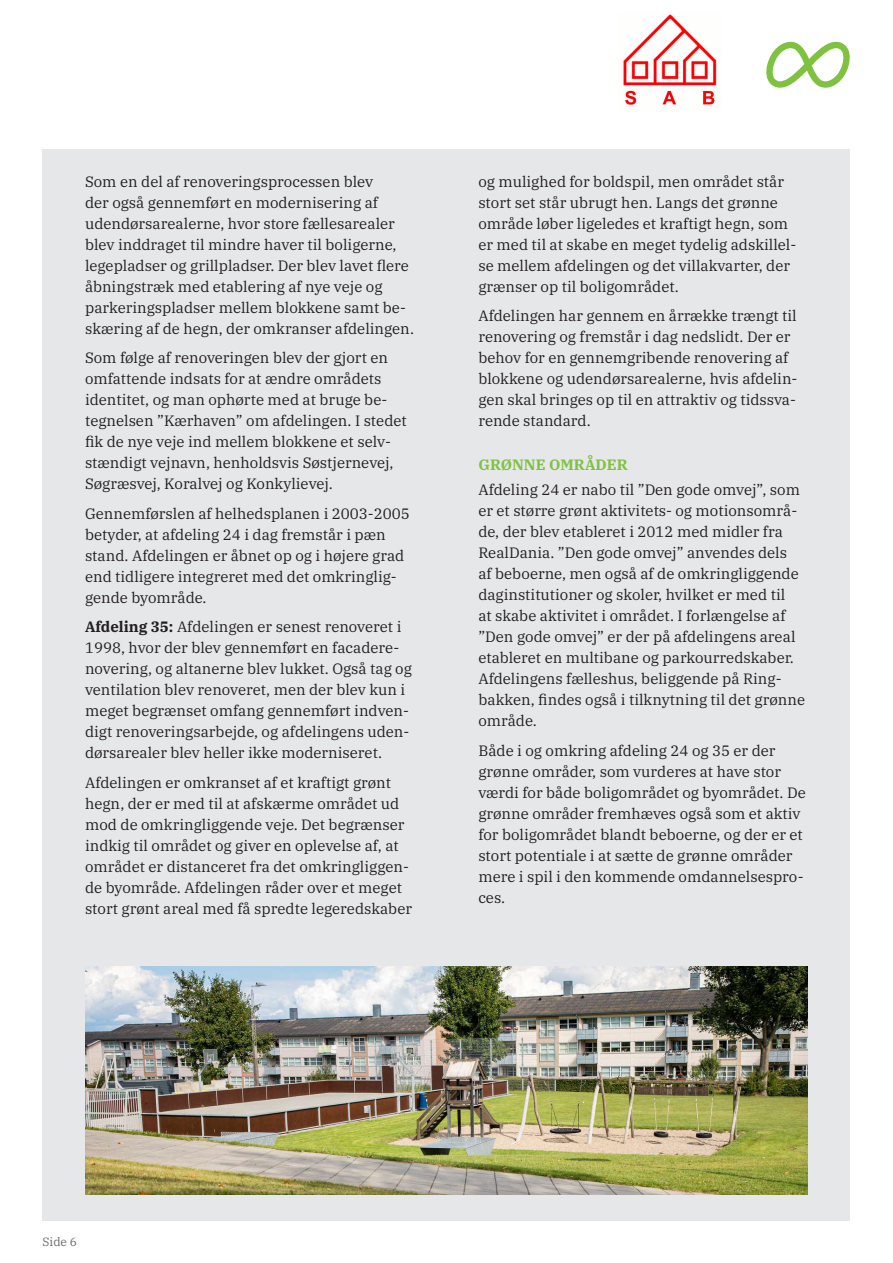
<style>
.page{position:relative;width:893px;height:1263px;background:#fff}
.page>*{position:absolute;margin:0;border:0;box-sizing:border-box;transform-origin:0 0}
.Brød{font:15px/21px "IBM Plex Serif";color:#231f20}
.Grøn_overskrift{font:700 15px "IBM Plex Serif";color:#7fc241}
.t1{font:12px "IBM Plex Serif";color:#6c6d70}
.s1{font-weight:700}
</style>
<div class="page">
<div style="left:43px;top:149px;width:807px;height:1071px;background:#e6e7e9"></div>
<img style="left:85px;top:967px;width:723px;height:228px">
<img style="left:623px;top:14px;width:94px;height:93px">
<svg style="left:766px;top:42px;width:84px;height:46px"></svg>
<p class="Brød" style="left:85px;top:170px;width:330px">Som en del af renoveringsprocessen blev<br>der også gennemført en modernisering af udendørsarealerne, hvor store fællesarealer blev inddraget til mindre haver til boligerne, legepladser og grillpladser. Der blev lavet flere åbningstræk med etablering af nye veje og parkeringspladser mellem blokkene samt be&shy;skæring af de hegn, der omkranser afdelingen.</p>
<p class="Brød" style="left:85px;top:346px;width:323px">Som følge af renoveringen blev der gjort en omfattende indsats for at ændre områdets identitet, og man ophørte med at bruge be&shy;tegnelsen ”Kærhaven” om afdelingen. I stedet fik de nye veje ind mellem blokkene et selv&shy;stændigt vejnavn, henholdsvis Søstjernevej, Søgræsvej, Koralvej og Konkylievej.</p>
<p class="Brød" style="left:85px;top:502px;width:326px">Gennemførslen af helhedsplanen i 2003-2005 betyder, at afdeling 24 i dag fremstår i pæn stand. Afdelingen er åbnet op og i højere grad end tidligere integreret med det omkringlig&shy;gende byområde.</p>
<p class="Brød" style="left:85px;top:615px;width:328px"><span class="s1">Afdeling 35:</span> Afdelingen er senest renoveret i 1998, hvor der blev gennemført en facadere&shy;novering, og altanerne blev lukket. Også tag og ventilation blev renoveret, men der blev kun i meget begrænset omfang gennemført indven&shy;digt renoveringsarbejde, og afdelingens uden&shy;dørsarealer blev heller ikke moderniseret.</p>
<p class="Brød" style="left:85px;top:771px;width:329px">Afdelingen er omkranset af et kraftigt grønt hegn, der er med til at afskærme området ud mod de omkringliggende veje. Det begrænser indkig til området og giver en oplevelse af, at området er distanceret fra det omkringliggen&shy;de byområde. Afdelingen råder over et meget stort grønt areal med få spredte legeredskaber</p>
<p class="Brød" style="left:478px;top:170px;width:319px">og mulighed for boldspil, men området står stort set står ubrugt hen. Langs det grønne område løber ligeledes et kraftigt hegn, som er med til at skabe en meget tydelig adskillel&shy;se mellem afdelingen og det villakvarter, der grænser op til boligområdet.</p>
<p class="Brød" style="left:478px;top:304px;width:321px">Afdelingen har gennem en årrække trængt til renovering og fremstår i dag nedslidt. Der er behov for en gennemgribende renovering af blokkene og udendørsarealerne, hvis afdelin&shy;gen skal bringes op til en attraktiv og tidssva&shy;rende standard.</p>
<p class="Grøn_overskrift" style="left:478px;top:453px;width:151px">GRØNNE OMRÅDER</p>
<p class="Brød" style="left:478px;top:478px;width:328px">Afdeling 24 er nabo til ”Den gode omvej”, som er et større grønt aktivitets- og motionsområ&shy;de, der blev etableret i 2012 med midler fra RealDania. ”Den gode omvej” anvendes dels<br>af beboerne, men også af de omkringliggende daginstitutioner og skoler, hvilket er med til<br>at skabe aktivitet i området. I forlængelse af ”Den gode omvej” er der på afdelingens areal etableret en multibane og parkourredskaber.<br>Afdelingens fælleshus, beliggende på Ring&shy;bakken, findes også i tilknytning til det grønne område.</p>
<p class="Brød" style="left:478px;top:739px;width:329px">Både i og omkring afdeling 24 og 35 er der grønne områder, som vurderes at have stor værdi for både boligområdet og byområdet. De grønne områder fremhæves også som et aktiv for boligområdet blandt beboerne, og der er et stort potentiale i at sætte de grønne områder mere i spil i den kommende omdannelsespro&shy;ces.</p>
<p class="t1" style="left:43px;top:1232px;width:36px">Side 6</p>
</div>
